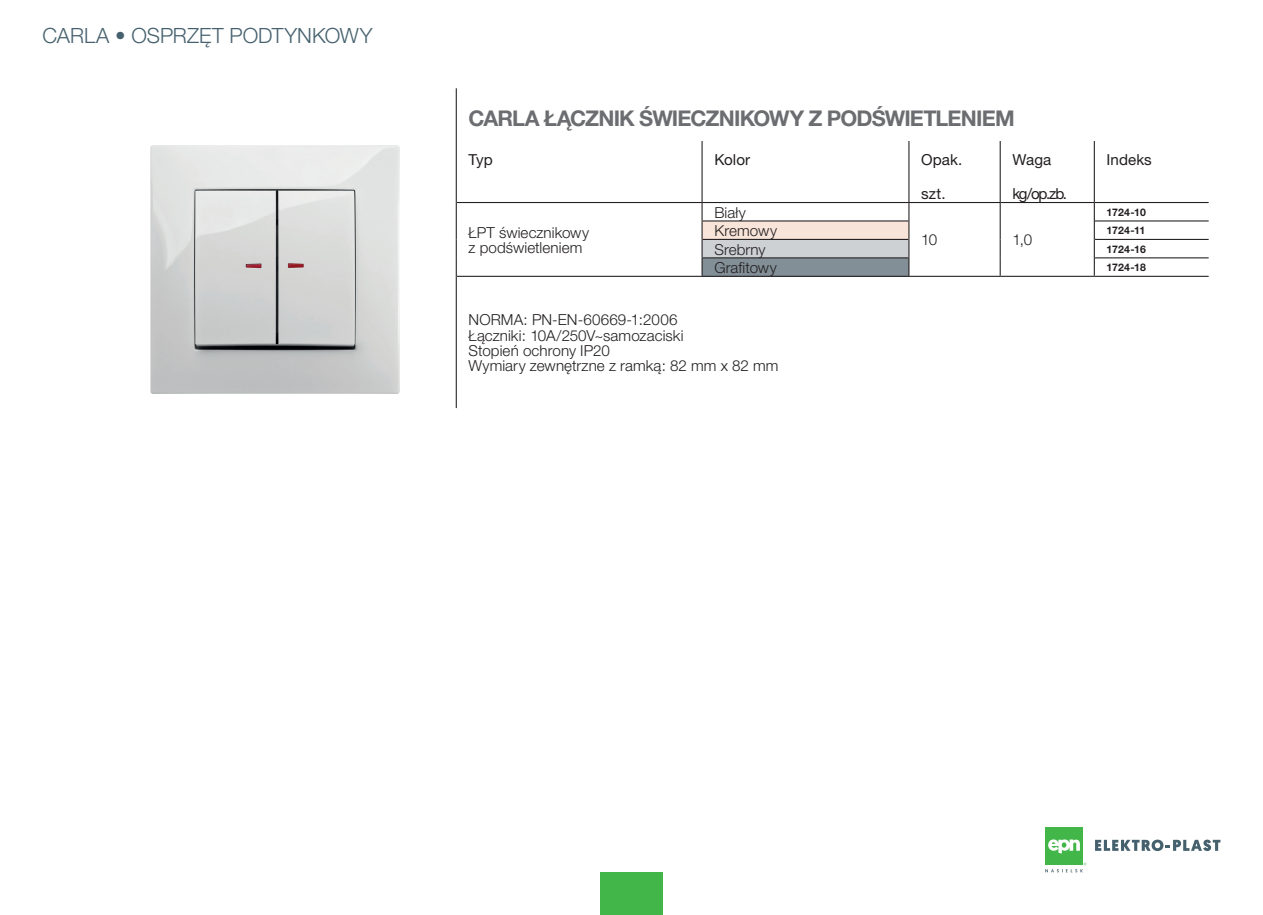
<style>
.page{position:relative;width:1263px;height:915px;background:#fff}
.page>*{position:absolute;margin:0;border:0;box-sizing:border-box;transform-origin:0 0}
.Normalny{font:700 21.6px "Helvetica Neue CE";letter-spacing:-.04em;color:#6c6d70}
.t1{font:300 21px "Helvetica Neue CE";color:#46616e}
.Normalny-2{font:300 15.15px/15.1px "Helvetica Neue CE";letter-spacing:.005em;color:#231f20}
.t2{font:15.15px "Helvetica Neue CE";letter-spacing:.005em;color:#231f20}
.t3{font:700 10.5px "Helvetica Neue CE";color:#231f20}
</style>
<div class="page">
<div style="left:600px;top:872px;width:63px;height:42px;background:#42b649"></div>
<div style="left:1045px;top:827px;width:38px;height:38px;background:#42b649"></div>
<svg style="left:1048px;top:839px;width:32px;height:14px"></svg>
<svg style="left:1095px;top:839px;width:125px;height:11px"></svg>
<svg style="left:1045px;top:862px;width:41px;height:10px"></svg>
<hr style="left:456px;top:88px;width:1px;height:53px;background:#231f20">
<svg style="left:456px;top:141px;width:753px;height:135px"></svg>
<hr style="left:456px;top:276px;width:1px;height:132px;background:#231f20">
<hr style="left:701px;top:141px;width:2px;height:61px;background:#231f20">
<hr style="left:908px;top:141px;width:1px;height:61px;background:#231f20">
<hr style="left:1000px;top:141px;width:1px;height:61px;background:#231f20">
<hr style="left:1094px;top:141px;width:1px;height:61px;background:#231f20">
<hr style="left:457px;top:202px;width:245px;height:1px;background:#231f20">
<hr style="left:702px;top:202px;width:207px;height:1px;background:#231f20">
<hr style="left:909px;top:202px;width:91px;height:1px;background:#231f20">
<hr style="left:1000px;top:202px;width:94px;height:1px;background:#231f20">
<hr style="left:1094px;top:202px;width:115px;height:1px;background:#231f20">
<hr style="left:703px;top:220px;width:205px;height:1px;background:#231f20">
<hr style="left:1095px;top:220px;width:114px;height:1px;background:#231f20">
<hr style="left:703px;top:239px;width:205px;height:1px;background:#231f20">
<hr style="left:1095px;top:239px;width:114px;height:1px;background:#231f20">
<hr style="left:1095px;top:257px;width:114px;height:1px;background:#231f20">
<hr style="left:457px;top:276px;width:245px;height:1px;background:#231f20">
<hr style="left:909px;top:276px;width:91px;height:1px;background:#231f20">
<hr style="left:1000px;top:276px;width:94px;height:1px;background:#231f20">
<hr style="left:1094px;top:276px;width:115px;height:1px;background:#231f20">
<hr style="left:703px;top:257px;width:205px;height:1px;background:#231f20">
<hr style="left:702px;top:276px;width:207px;height:1px;background:#231f20">
<img style="left:150px;top:145px;width:250px;height:249px">
<h2 class="t1" style="left:43px;top:22px;width:332px">CARLA • OSPRZĘT PODTYNKOWY</h2>
<p class="Normalny" style="left:469px;top:105px;width:548px">CARLA ŁĄCZNIK ŚWIECZNIKOWY Z PODŚWIETLENIEM</p>
<p class="t2" style="left:469px;top:151px;width:26px">Typ</p>
<p class="t2" style="left:714px;top:151px;width:37px">Kolor</p>
<p class="t2" style="left:921px;top:151px;width:43px">Opak.</p>
<p class="t2" style="left:921px;top:184px;width:26px">szt.</p>
<p class="t2" style="left:1012px;top:151px;width:40px">Waga</p>
<p class="t2" style="left:1012px;top:184px;width:56px">kg/op.zb.</p>
<p class="Normalny-2" style="left:714px;top:205px;width:33px">Biały</p>
<p class="t2" style="left:1106px;top:151px;width:47px">Indeks</p>
<p class="t3" style="left:1106px;top:205px;width:41px">1724-10</p>
<p class="Normalny-2" style="left:469px;top:225px;width:122px">ŁPT świecznikowy z podświetleniem</p>
<p class="Normalny-2" style="left:714px;top:223px;width:64px">Kremowy</p>
<p class="t3" style="left:1106px;top:224px;width:40px">1724-11</p>
<p class="Normalny-2" style="left:714px;top:241px;width:53px">Srebrny</p>
<p class="t3" style="left:1106px;top:242px;width:41px">1724-16</p>
<p class="Normalny-2" style="left:714px;top:260px;width:64px">Grafitowy</p>
<p class="t3" style="left:1106px;top:261px;width:41px">1724-18</p>
<p class="Normalny-2" style="left:921px;top:232px;width:18px">10</p>
<p class="Normalny-2" style="left:1012px;top:232px;width:21px">1,0</p>
<p class="Normalny-2" style="left:469px;top:312px;width:216px">NORMA: PN-EN-60669-1:2006<br>Łączniki: 10A/250V~samozaciski</p>
<p class="Normalny-2" style="left:469px;top:343px;width:143px">Stopień ochrony IP20</p>
<p class="Normalny-2" style="left:469px;top:358px;width:312px">Wymiary zewnętrzne z ramką: 82 mm x 82 mm</p>
</div>
